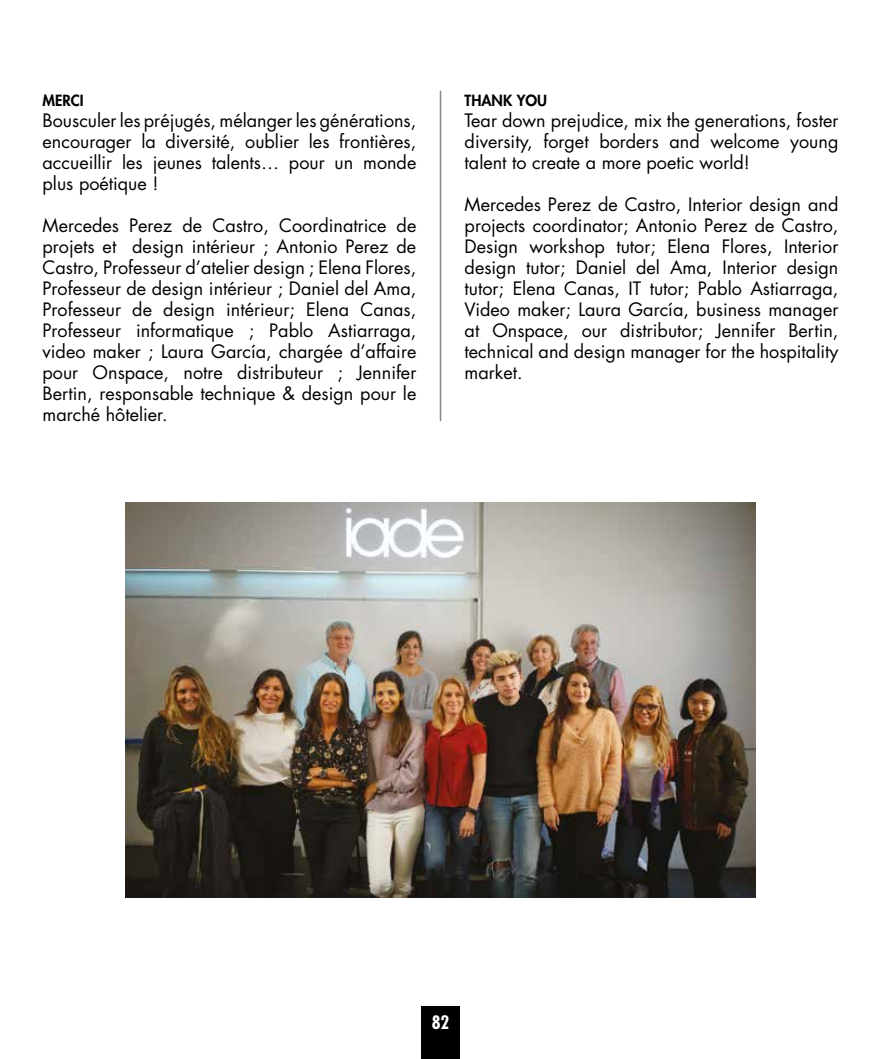
<style>
.page{position:relative;width:881px;height:1059px;background:#fff}
.page>*{position:absolute;margin:0;border:0;box-sizing:border-box;transform-origin:0 0}
.t1{font:18px/21px "Futura";color:#000;text-align:justify}
.t2{font:700 condensed 18px "Futura";color:#fff}
.t3{font:800 15px "Futura";color:#000}
</style>
<div class="page">
<div style="left:421px;top:1006px;width:39px;height:53px;background:#000"></div>
<hr style="left:439px;top:91px;width:2px;height:330px;background:#8f8589">
<img style="left:125px;top:502px;width:630px;height:395px">
<p class="t3" style="left:43px;top:90px;width:43px">MERCI</p>
<p class="t1" style="left:43px;top:109px;width:375px">Bousculer les préjugés, mélanger les générations, encourager la diversité, oublier les frontières, accueillir les jeunes talents… pour un monde plus poétique !</p>
<p class="t1" style="left:43px;top:214px;width:375px">Mercedes Perez de Castro, Coordinatrice de projets et design intérieur ; Antonio Perez de Castro, Professeur d’atelier design ; Elena Flores, Professeur de design intérieur ; Daniel del Ama, Professeur de design intérieur; Elena Canas, Professeur informatique ; Pablo Astiarraga, video maker ; Laura García, chargée d’affaire pour Onspace, notre distributeur ; Jennifer Bertin, responsable technique &amp; design pour le marché hôtelier.</p>
<p class="t3" style="left:464px;top:90px;width:84px">THANK YOU</p>
<p class="t1" style="left:464px;top:109px;width:375px">Tear down prejudice, mix the generations, foster diversity, forget borders and welcome young talent to create a more poetic world!</p>
<p class="t1" style="left:464px;top:193px;width:375px">Mercedes Perez de Castro, Interior design and projects coordinator; Antonio Perez de Castro, Design workshop tutor; Elena Flores, Interior design tutor; Daniel del Ama, Interior design tutor; Elena Canas, IT tutor; Pablo Astiarraga, Video maker; Laura García, business manager at Onspace, our distributor; Jennifer Bertin, technical and design manager for the hospitality market.</p>
<p class="t2" style="left:431px;top:1011px;width:19px">82</p>
</div>
